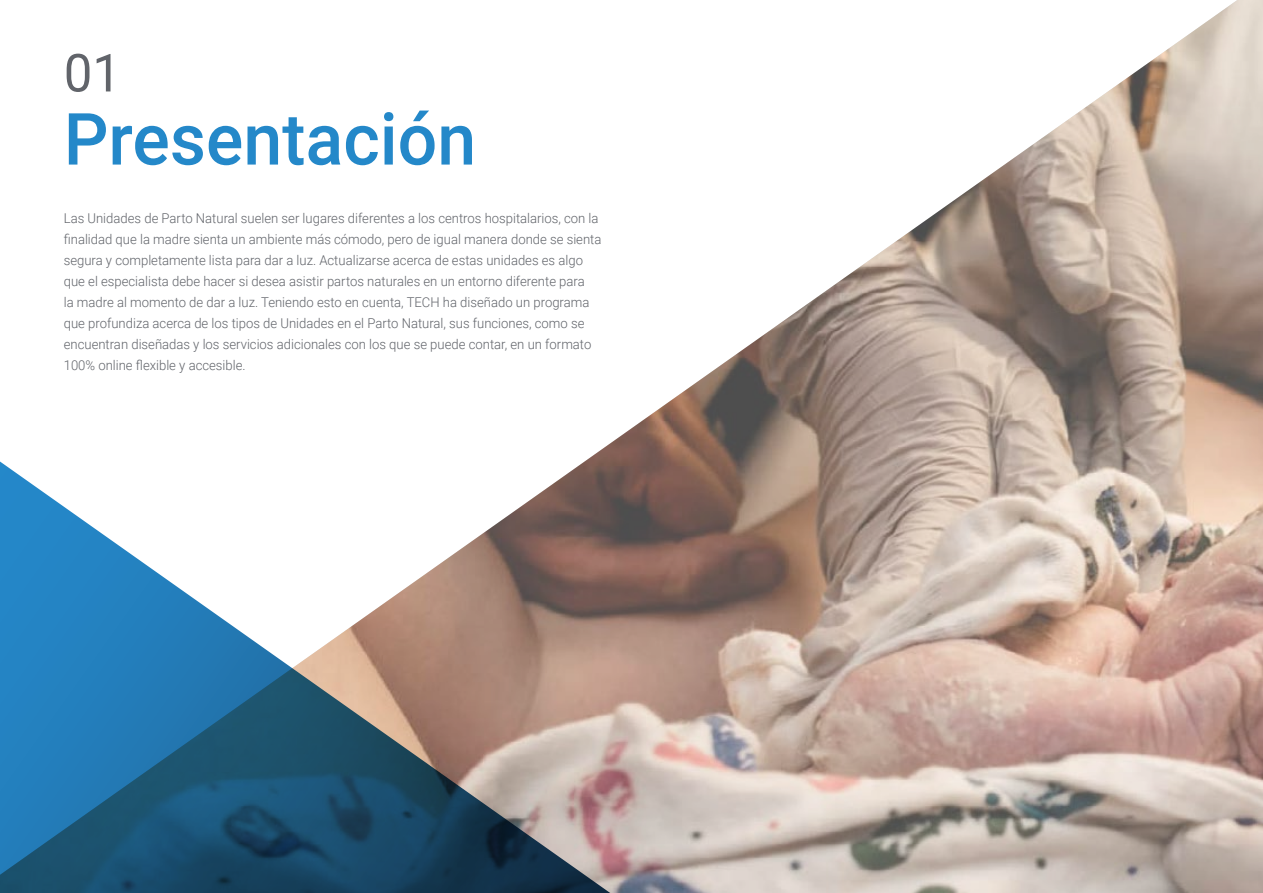
<style>
.page{position:relative;width:1263px;height:893px;background:#fff}
.page>*{position:absolute;margin:0;border:0;box-sizing:border-box;transform-origin:0 0}
.t1{font:500 72px "Roboto";color:#2488c9}
.t2{font:52.5px "Roboto";color:#61646a}
.t3{font:300 13.5px/21px "Roboto";color:#61646a}
</style>
<div class="page">
<img style="left:606px;top:0;width:657px;height:893px">
<svg style="left:0;top:446px;width:640px;height:447px"></svg>
<h2 class="t2" style="left:64px;top:36px;width:59px">01</h2>
<h1 class="t1" style="left:64px;top:89px;width:414px">Presentación</h1>
<p class="t3" style="left:64px;top:207px;width:539px">Las Unidades de Parto Natural suelen ser lugares diferentes a los centros hospitalarios, con la finalidad que la madre sienta un ambiente más cómodo, pero de igual manera donde se sienta segura y completamente lista para dar a luz. Actualizarse acerca de estas unidades es algo que el especialista debe hacer si desea asistir partos naturales en un entorno diferente para<br>la madre al momento de dar a luz. Teniendo esto en cuenta, TECH ha diseñado un programa que profundiza acerca de los tipos de Unidades en el Parto Natural, sus funciones, como se encuentran diseñadas y los servicios adicionales con los que se puede contar, en un formato 100% online flexible y accesible.</p>
</div>
